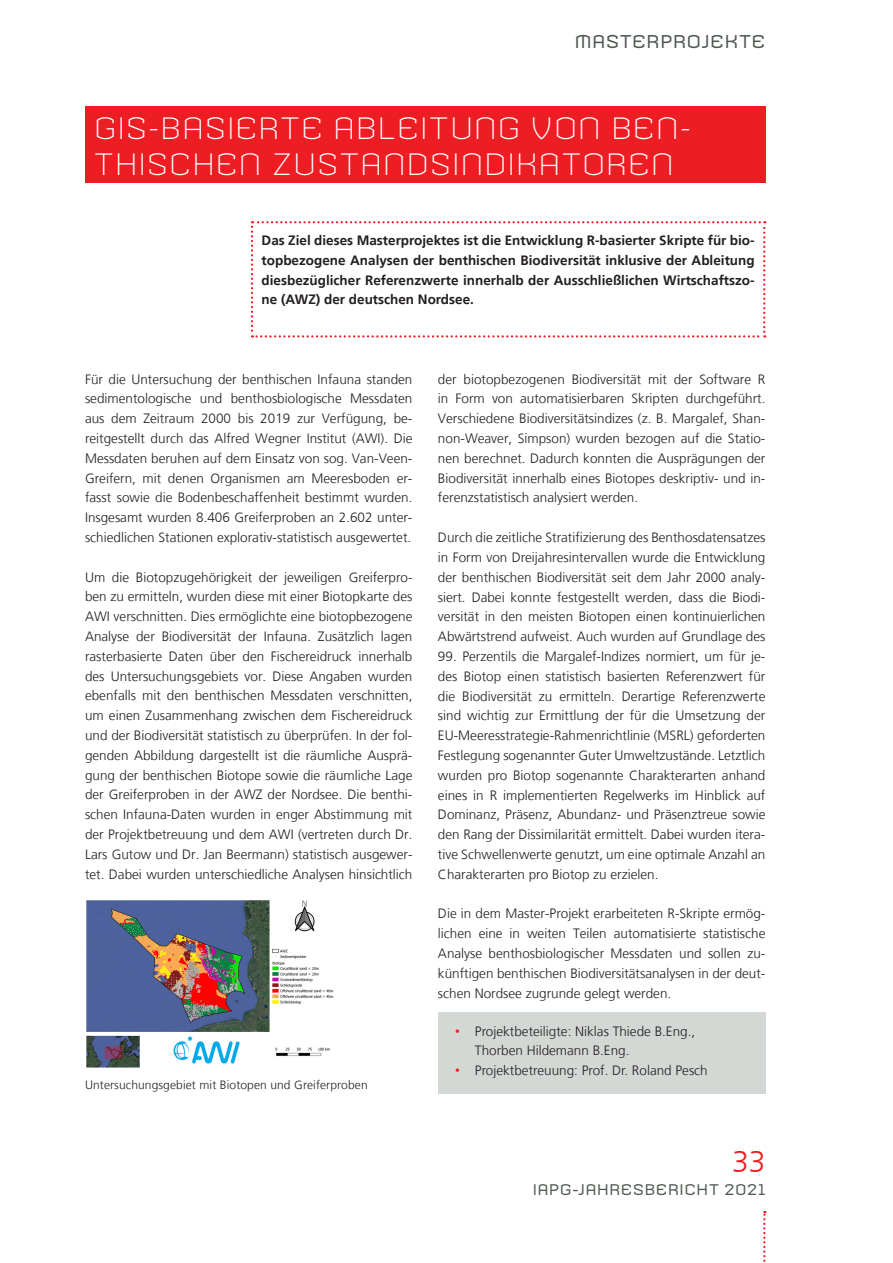
<style>
.page{position:relative;width:893px;height:1263px;background:#fff}
.page>*{position:absolute;margin:0;border:0;box-sizing:border-box;transform-origin:0 0}
.t1{font:300 30px/36px "Armada";color:#fff}
.t2{font:300 30px "NDS Frutiger";color:#ee1d23}
.t3{font:18px "Armada";letter-spacing:.01em;color:#4f5950}
.t4{font:15px "Armada";letter-spacing:.015em;color:#4f5950}
.t5{font:300 13.5px/19.8px "NDS Frutiger";color:#231f20;text-align:justify}
.t6{font:700 13.5px/19.8px "NDS Frutiger";color:#231f20;text-align:justify}
.t7{font:300 12px "NDS Frutiger";letter-spacing:.01em;color:#231f20}
.s1{font-family:"Arial";font-weight:400;color:#ee1d23}
</style>
<div class="page">
<svg style="left:763px;top:1211px;width:2px;height:51px"></svg>
<svg style="left:251px;top:221px;width:514px;height:117px"></svg>
<div style="left:85px;top:106px;width:680px;height:77px;background:#ee1d23"></div>
<div style="left:438px;top:1013px;width:327px;height:81px;background:#d4d8d5"></div>
<img style="left:86px;top:900px;width:248px;height:168px">
<h2 class="t3" style="left:574px;top:31px;width:192px">MASTERPROJEKTE</h2>
<h1 class="t1" style="left:94px;top:110px;width:599px">GIS-BASIERTE ABLEITUNG VON BEN-<br>THISCHEN ZUSTANDSINDIKATOREN</h1>
<p class="t6" style="left:262px;top:230px;width:495px">Das Ziel dieses Masterprojektes ist die Entwicklung R-basierter Skripte für bio&shy;topbezogene Analysen der benthischen Biodiversität inklusive der Ableitung diesbezüglicher Referenzwerte innerhalb der Ausschließlichen Wirtschaftszo&shy;ne (AWZ) der deutschen Nordsee.</p>
<p class="t5" style="left:85px;top:369px;width:329px">Für die Untersuchung der benthischen Infauna standen sedimentologische und benthosbiologische Messdaten aus dem Zeitraum 2000 bis 2019 zur Verfügung, be&shy;reitgestellt durch das Alfred Wegner Institut (AWI). Die Messdaten beruhen auf dem Einsatz von sog. Van-Veen-Greifern, mit denen Organismen am Meeresboden er&shy;fasst sowie die Bodenbeschaffenheit bestimmt wurden.<br>Insgesamt wurden 8.406 Greiferproben an 2.602 unter&shy;schiedlichen Stationen explorativ-statistisch ausgewertet.</p>
<p class="t5" style="left:85px;top:567px;width:329px">Um die Biotopzugehörigkeit der jeweiligen Greiferpro&shy;ben zu ermitteln, wurden diese mit einer Biotopkarte des AWI verschnitten. Dies ermöglichte eine biotopbezogene Analyse der Biodiversität der Infauna. Zusätzlich lagen rasterbasierte Daten über den Fischereidruck innerhalb des Untersuchungsgebiets vor. Diese Angaben wurden ebenfalls mit den benthischen Messdaten verschnitten, um einen Zusammenhang zwischen dem Fischereidruck und der Biodiversität statistisch zu überprüfen. In der fol&shy;genden Abbildung dargestellt ist die räumliche Ausprä&shy;gung der benthischen Biotope sowie die räumliche Lage der Greiferproben in der AWZ der Nordsee. Die benthi&shy;schen Infauna-Daten wurden in enger Abstimmung mit der Projektbetreuung und dem AWI (vertreten durch Dr.<br>Lars Gutow und Dr. Jan Beermann) statistisch ausgewer&shy;tet. Dabei wurden unterschiedliche Analysen hinsichtlich</p>
<p class="t7" style="left:85px;top:1078px;width:284px">Untersuchungsgebiet mit Biotopen und Greiferproben</p>
<p class="t5" style="left:438px;top:369px;width:329px">der biotopbezogenen Biodiversität mit der Software R in Form von automatisierbaren Skripten durchgeführt.<br>Verschiedene Biodiversitätsindizes (z. B. Margalef, Shan&shy;non-Weaver, Simpson) wurden bezogen auf die Statio&shy;nen berechnet. Dadurch konnten die Ausprägungen der Biodiversität innerhalb eines Biotopes deskriptiv- und in&shy;ferenzstatistisch analysiert werden.</p>
<p class="t5" style="left:438px;top:528px;width:329px">Durch die zeitliche Stratifizierung des Benthosdatensatzes in Form von Dreijahresintervallen wurde die Entwicklung der benthischen Biodiversität seit dem Jahr 2000 analy&shy;siert. Dabei konnte festgestellt werden, dass die Biodi&shy;versität in den meisten Biotopen einen kontinuierlichen Abwärtstrend aufweist. Auch wurden auf Grundlage des</p>
<p class="t5" style="left:438px;top:646px;width:329px">99. Perzentils die Margalef-Indizes normiert, um für je&shy;des Biotop einen statistisch basierten Referenzwert für die Biodiversität zu ermitteln. Derartige Referenzwerte sind wichtig zur Ermittlung der für die Umsetzung der EU-Meeresstrategie-Rahmenrichtlinie (MSRL) geforderten Festlegung sogenannter Guter Umweltzustände. Letztlich wurden pro Biotop sogenannte Charakterarten anhand eines in R implementierten Regelwerks im Hinblick auf Dominanz, Präsenz, Abundanz- und Präsenztreue sowie den Rang der Dissimilarität ermittelt. Dabei wurden itera&shy;tive Schwellenwerte genutzt, um eine optimale Anzahl an Charakterarten pro Biotop zu erzielen.</p>
<p class="t5" style="left:438px;top:904px;width:329px">Die in dem Master-Projekt erarbeiteten R-Skripte ermög&shy;lichen eine in weiten Teilen automatisierte statistische Analyse benthosbiologischer Messdaten und sollen zu&shy;künftigen benthischen Biodiversitätsanalysen in der deut&shy;schen Nordsee zugrunde gelegt werden.</p>
<p class="t5" style="left:475px;top:1021px;width:222px;text-indent:-20px"><span class="s1">•</span> Projektbeteiligte: Niklas Thiede B.Eng.,<br>Thorben Hildemann B.Eng.</p>
<p class="t5" style="left:455px;top:1060px;width:254px"><span class="s1">•</span> Projektbetreuung: Prof. Dr. Roland Pesch</p>
<h1 class="t2" style="left:732px;top:1144px;width:35px">33</h1>
<p class="t4" style="left:532px;top:1181px;width:234px">IAPG-JAHRESBERICHT 2021</p>
</div>
